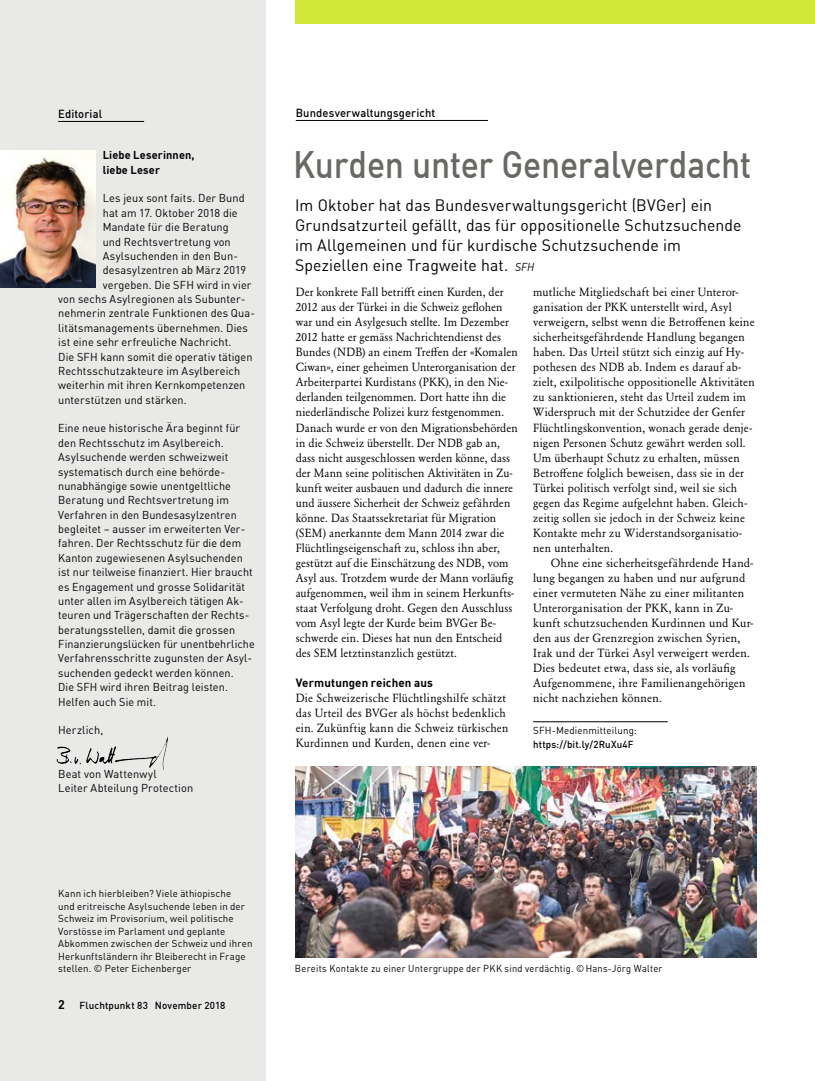
<style>
.page{position:relative;width:815px;height:1081px;background:#fff}
.page>*{position:absolute;margin:0;border:0;box-sizing:border-box;transform-origin:0 0}
.t1{font:500 37.5px "DIN Offc";letter-spacing:-.01em;color:#6a6864;scale:.9 1}
.t2{font:16.25px/20px "DIN Offc";letter-spacing:.005em;color:#000}
.t3{font:11.75px/15px "Garamond BE Pro";letter-spacing:.015em;color:#000;scale:.96 1}
.t4{font:11.75px/15px "Garamond BE Pro";letter-spacing:.015em;color:#000}
.t5{font:700 11.75px "DIN Offc";letter-spacing:.01em;color:#000}
.t6{font:500 11.5px "DIN Offc";letter-spacing:.01em;color:#000}
.t7{font:11.25px/14.4px "DIN Offc";letter-spacing:.01em;color:#000;scale:.96 1}
.t8{font:11.25px/14.4px "DIN Offc";letter-spacing:.01em;color:#000}
.t9{font:700 11.25px/14.4px "DIN Offc";letter-spacing:.015em;color:#000}
.t10{font:10px/12.5px "DIN Offc";letter-spacing:.015em;color:#000}
.t11{font:10px "DIN Offc";letter-spacing:.015em;color:#000;scale:.93 1}
.t12{font:500 10px "DIN Offc";letter-spacing:.015em;color:#000}
.s1{font-weight:700;font-size:12.5px}
.s2{font-style:italic;font-size:11.25px}
</style>
<div class="page">
<div style="left:296px;top:0;width:519px;height:23px;background:#d3e736"></div>
<div style="left:0;top:0;width:266px;height:1081px;background:#e9e9e8"></div>
<hr style="left:296px;top:120px;width:192px;height:1px;background:#000">
<hr style="left:58px;top:121px;width:86px;height:1px;background:#000">
<hr style="left:533px;top:721px;width:135px;height:1px;background:#000">
<img style="left:296px;top:767px;width:461px;height:191px">
<img style="left:0;top:151px;width:96px;height:136px">
<img style="left:136px;top:739px;width:31px;height:24px">
<p class="t6" style="left:58px;top:106px;width:45px">Editorial</p>
<p class="t6" style="left:296px;top:105px;width:141px">Bundesverwaltungsgericht</p>
<p class="t9" style="left:103px;top:148px;width:93px">Liebe Leserinnen, liebe Leser</p>
<p class="t8" style="left:103px;top:191px;width:143px">Les jeux sont faits. Der Bund</p>
<p class="t8" style="left:103px;top:205px;width:136px">hat am 17. Oktober 2018 die</p>
<p class="t8" style="left:103px;top:220px;width:128px">Mandate für die Beratung</p>
<p class="t8" style="left:103px;top:234px;width:130px">und Rechtsvertretung von</p>
<p class="t8" style="left:103px;top:249px;width:137px">Asylsuchenden in den Bun-</p>
<p class="t8" style="left:103px;top:263px;width:145px">desasylzentren ab März 2019</p>
<p class="t8" style="left:103px;top:277px;width:150px">vergeben. Die SFH wird in vier</p>
<p class="t8" style="left:58px;top:292px;width:189px">von sechs Asylregionen als Subunter-</p>
<p class="t8" style="left:58px;top:306px;width:198px">nehmerin zentrale Funktionen des Qua-</p>
<p class="t8" style="left:58px;top:320px;width:191px">litätsmanagements übernehmen. Dies</p>
<p class="t8" style="left:58px;top:335px;width:175px">ist eine sehr erfreuliche Nachricht.</p>
<p class="t8" style="left:58px;top:349px;width:196px">Die SFH kann somit die operativ tätigen</p>
<p class="t8" style="left:58px;top:364px;width:183px">Rechtsschutzakteure im Asylbereich</p>
<p class="t8" style="left:58px;top:378px;width:189px">weiterhin mit ihren Kernkompetenzen</p>
<p class="t8" style="left:58px;top:392px;width:130px">unterstützen und stärken.</p>
<p class="t7" style="left:58px;top:421px;width:206px">Eine neue historische Ära beginnt für den Rechtsschutz im Asylbereich.<br>Asylsuchende werden schweizweit systematisch durch eine behörde&shy;nunabhängige sowie unentgeltliche Beratung und Rechtsvertretung im Verfahren in den Bundesasylzentren begleitet – ausser im erweiterten Ver&shy;fahren. Der Rechtsschutz für die dem Kanton zugewiesenen Asylsuchenden ist nur teilweise finanziert. Hier braucht es Engagement und grosse Solidarität unter allen im Asylbereich tätigen Ak&shy;teuren und Trägerschaften der Rechts&shy;beratungsstellen, damit die grossen Finanzierungslücken für unentbehrliche Verfahrensschritte zugunsten der Asyl&shy;suchenden gedeckt werden können.<br>Die SFH wird ihren Beitrag leisten.<br>Helfen auch Sie mit.</p>
<p class="t8" style="left:58px;top:723px;width:47px">Herzlich,</p>
<p class="t8" style="left:58px;top:766px;width:137px">Beat von Wattenwyl<br>Leiter Abteilung Protection</p>
<p class="t10" style="left:58px;top:887px;width:196px">Kann ich hierbleiben? Viele äthiopische<br>und eritreische Asylsuchende leben in der Schweiz im Provisorium, weil politische Vorstösse im Parlament und geplante Abkommen zwischen der Schweiz und ihren Herkunftsländern ihr Bleiberecht in Frage stellen. © Peter Eichenberger</p>
<p class="t12" style="left:58px;top:999px;width:169px"><span class="s1">2</span> Fluchtpunkt 83 November 2018</p>
<h1 class="t1" style="left:293px;top:140px;width:511px">Kurden unter Generalverdacht</h1>
<h2 class="t2" style="left:295px;top:195px;width:448px">Im Oktober hat das Bundesverwaltungsgericht (BVGer) ein Grundsatzurteil gefällt, das für oppositionelle Schutzsuchende im Allgemeinen und für kurdische Schutzsuchende im Speziellen eine Tragweite hat. <span class="s2">SFH</span></h2>
<p class="t3" style="left:296px;top:284px;width:233px">Der konkrete Fall betrifft einen Kurden, der 2012 aus der Türkei in die Schweiz geflohen war und ein Asylgesuch stellte. Im Dezember 2012 hatte er gemäss Nachrichtendienst des Bundes (NDB) an einem Treffen der «Komalen Ciwan», einer geheimen Unterorganisation der Arbeiterpartei Kurdistans (PKK), in den Nie&shy;derlanden teilgenommen. Dort hatte ihn die niederländische Polizei kurz festgenommen.<br>Danach wurde er von den Migrationsbehörden in die Schweiz überstellt. Der NDB gab an, dass nicht ausgeschlossen werden könne, dass der Mann seine politischen Aktivitäten in Zu&shy;kunft weiter ausbauen und dadurch die innere und äussere Sicherheit der Schweiz gefährden könne. Das Staatssekretariat für Migration (SEM) anerkannte dem Mann 2014 zwar die Flüchtlingseigenschaft zu, schloss ihn aber, gestützt auf die Einschätzung des NDB, vom Asyl aus. Trotzdem wurde der Mann vorläufig aufgenommen, weil ihm in seinem Herkunfts&shy;staat Verfolgung droht. Gegen den Ausschluss vom Asyl legte der Kurde beim BVGer Be&shy;schwerde ein. Dieses hat nun den Entscheid des SEM letztinstanzlich gestützt.</p>
<p class="t5" style="left:296px;top:675px;width:139px">Vermutungen reichen aus</p>
<p class="t3" style="left:296px;top:690px;width:223px">Die Schweizerische Flüchtlingshilfe schätzt das Urteil des BVGer als höchst bedenklich ein. Zukünftig kann die Schweiz türkischen Kurdinnen und Kurden, denen eine ver-</p>
<p class="t3" style="left:533px;top:284px;width:232px">mutliche Mitgliedschaft bei einer Unteror&shy;ganisation der PKK unterstellt wird, Asyl verweigern, selbst wenn die Betroffenen keine sicherheitsgefährdende Handlung begangen haben. Das Urteil stützt sich einzig auf Hy&shy;pothesen des NDB ab. Indem es darauf ab&shy;zielt, exilpolitische oppositionelle Aktivitäten zu sanktionieren, steht das Urteil zudem im Widerspruch mit der Schutzidee der Genfer Flüchtlingskonvention, wonach gerade denje&shy;nigen Personen Schutz gewährt werden soll.<br>Um überhaupt Schutz zu erhalten, müssen Betroffene folglich beweisen, dass sie in der Türkei politisch verfolgt sind, weil sie sich gegen das Regime aufgelehnt haben. Gleich&shy;zeitig sollen sie jedoch in der Schweiz keine Kontakte mehr zu Widerstandsorganisatio&shy;nen unterhalten.</p>
<p class="t4" style="left:533px;top:555px;width:222px;text-indent:18px">Ohne eine sicherheitsgefährdende Hand&shy;lung begangen zu haben und nur aufgrund einer vermuteten Nähe zu einer militanten Unterorganisation der PKK, kann in Zu&shy;kunft schutzsuchenden Kurdinnen und Kur&shy;den aus der Grenzregion zwischen Syrien, Irak und der Türkei Asyl verweigert werden.<br>Dies bedeutet etwa, dass sie, als vorläufig Aufgenommene, ihre Familienangehörigen nicht nachziehen können.</p>
<p class="t10" style="left:533px;top:724px;width:105px">SFH-Medienmitteilung:</p>
<p class="t12" style="left:533px;top:737px;width:102px">https://bit.ly/2RuXu4F</p>
<p class="t11" style="left:295px;top:962px;width:397px">Bereits Kontakte zu einer Untergruppe der PKK sind verdächtig. © Hans-Jörg Walter</p>
</div>
